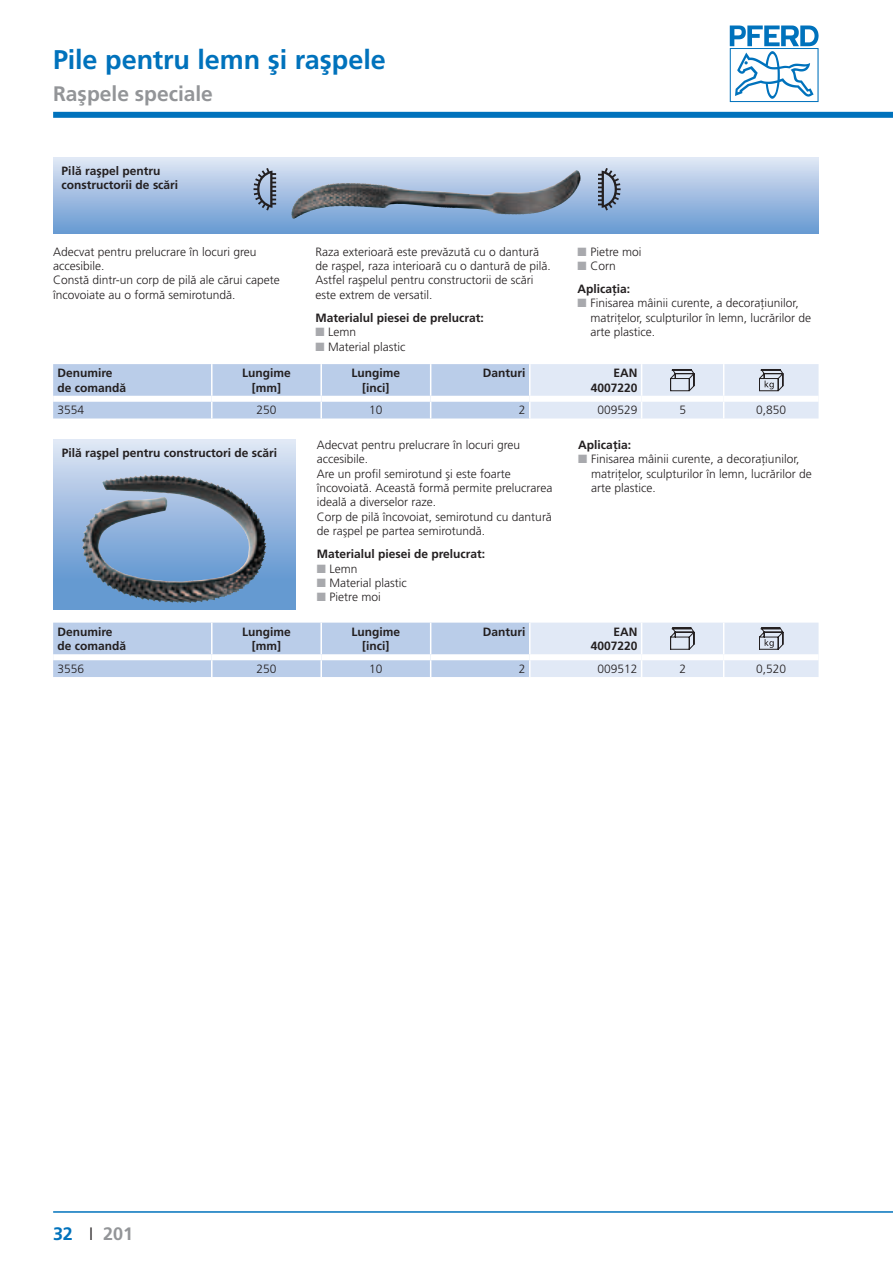
<style>
.page{position:relative;width:893px;height:1263px;background:#fff}
.page>*{position:absolute;margin:0;border:0;box-sizing:border-box;transform-origin:0 0}
.t1{font:700 27px "Frutiger LT Pro";letter-spacing:-.005em;color:#0072bc}
.t2{font:700 21px "Frutiger LT Pro";color:#939598}
.t3{font:700 18px "Frutiger";color:#939598}
.t4{font:300 12px/14.4px "Frutiger LT Pro";color:#231f20}
.t5{font:700 12px/14.4px "Frutiger LT Pro";color:#231f20}
.s1{color:#a8a9ad}
.s2{font-weight:300}
.s3{font-family:"Frutiger LT Pro";color:#0072bc}
.s4{font-weight:300;color:#231f20}
</style>
<div class="page">
<svg style="left:730px;top:26px;width:89px;height:76px"></svg>
<div style="left:53px;top:112px;width:840px;height:6px;background:#0072bc"></div>
<hr style="left:53px;top:1211px;width:840px;height:2px;background:#0072bc">
<svg style="left:53px;top:364px;width:766px;height:54px;background:#cddaed"></svg>
<svg style="left:53px;top:157px;width:766px;height:77px;background:#9cb6d6"></svg>
<img style="left:546px;top:170px;width:30px;height:18px">
<svg style="left:598px;top:168px;width:23px;height:42px"></svg>
<svg style="left:254px;top:168px;width:22px;height:42px"></svg>
<svg style="left:53px;top:440px;width:243px;height:170px;background:#8ba6c6"></svg>
<img style="left:102px;top:474px;width:109px;height:30px">
<svg style="left:53px;top:623px;width:766px;height:54px;background:#cddaed"></svg>
<h1 class="t1" style="left:53px;top:44px;width:334px">Pile pentru lemn şi raşpele</h1>
<h2 class="t2" style="left:53px;top:81px;width:161px">Raşpele speciale</h2>
<p class="t5" style="left:62px;top:164px;width:118px">Pilă raşpel pentru constructorii de scări</p>
<p class="t4" style="left:53px;top:244px;width:228px">Adecvat pentru prelucrare în locuri greu accesibile.<br>Constă dintr-un corp de pilă ale cărui capete încovoiate au o formă semirotundă.</p>
<p class="t4" style="left:315px;top:244px;width:237px">Raza exterioară este prevăzută cu o dantură de raşpel, raza interioară cu o dantură de pilă.<br>Astfel raşpelul pentru constructorii de scări este extrem de versatil.</p>
<p class="t5" style="left:315px;top:310px;width:170px">Materialul piesei de prelucrat:</p>
<p class="t4" style="left:315px;top:325px;width:42px"><span class="s1">■</span> Lemn</p>
<p class="t4" style="left:315px;top:339px;width:92px"><span class="s1">■</span> Material plastic</p>
<p class="t4" style="left:578px;top:244px;width:65px"><span class="s1">■</span> Pietre moi</p>
<p class="t5" style="left:578px;top:254px;width:54px;line-height:23px"><span class="s1">■</span> <span class="s2">Corn<br></span>Aplicaţia:</p>
<p class="t4" style="left:590px;top:296px;width:222px;text-indent:-13px"><span class="s1">■</span> Finisarea mâinii curente, a decoraţiunilor, matriţelor, sculpturilor în lemn, lucrărilor de arte plastice.</p>
<p class="t5" style="left:57px;top:366px;width:70px">Denumire de comandă</p>
<p class="t5" style="left:242px;top:366px;width:50px;text-align:center">Lungime [mm]</p>
<p class="t5" style="left:352px;top:366px;width:50px;text-align:center">Lungime [inci]</p>
<p class="t5" style="left:483px;top:366px;width:44px">Danturi</p>
<p class="t5" style="left:591px;top:366px;width:48px;text-align:right">EAN<br>4007220</p>
<p class="t4" style="left:57px;top:403px;width:28px">3554</p>
<p class="t4" style="left:256px;top:403px;width:22px">250</p>
<p class="t4" style="left:369px;top:403px;width:15px">10</p>
<p class="t4" style="left:519px;top:403px;width:8px">2</p>
<p class="t4" style="left:597px;top:403px;width:42px">009529</p>
<p class="t4" style="left:679px;top:403px;width:8px">5</p>
<p class="t4" style="left:756px;top:403px;width:32px">0,850</p>
<p class="t5" style="left:62px;top:446px;width:217px">Pilă raşpel pentru constructori de scări</p>
<p class="t4" style="left:317px;top:437px;width:237px">Adecvat pentru prelucrare în locuri greu accesibile.<br>Are un profil semirotund şi este foarte încovoiată. Această formă permite prelucrarea ideală a diverselor raze.<br>Corp de pilă încovoiat, semirotund cu dantură de raşpel pe partea semirotundă.</p>
<p class="t5" style="left:317px;top:547px;width:170px">Materialul piesei de prelucrat:</p>
<p class="t4" style="left:317px;top:561px;width:42px"><span class="s1">■</span> Lemn</p>
<p class="t4" style="left:317px;top:576px;width:92px"><span class="s1">■</span> Material plastic</p>
<p class="t4" style="left:317px;top:590px;width:65px"><span class="s1">■</span> Pietre moi</p>
<p class="t5" style="left:578px;top:437px;width:54px">Aplicaţia:</p>
<p class="t4" style="left:591px;top:452px;width:222px;text-indent:-13px"><span class="s1">■</span> Finisarea mâinii curente, a decoraţiunilor, matriţelor, sculpturilor în lemn, lucrărilor de arte plastice.</p>
<p class="t5" style="left:57px;top:624px;width:70px">Denumire de comandă</p>
<p class="t5" style="left:242px;top:624px;width:50px;text-align:center">Lungime [mm]</p>
<p class="t5" style="left:352px;top:624px;width:50px;text-align:center">Lungime [inci]</p>
<p class="t5" style="left:483px;top:624px;width:44px">Danturi</p>
<p class="t5" style="left:591px;top:624px;width:48px;text-align:right">EAN<br>4007220</p>
<p class="t4" style="left:57px;top:661px;width:28px">3556</p>
<p class="t4" style="left:256px;top:661px;width:22px">250</p>
<p class="t4" style="left:369px;top:661px;width:15px">10</p>
<p class="t4" style="left:519px;top:661px;width:8px">2</p>
<p class="t4" style="left:597px;top:661px;width:42px">009512</p>
<p class="t4" style="left:679px;top:661px;width:8px">2</p>
<p class="t4" style="left:756px;top:661px;width:32px">0,520</p>
<h3 class="t3" style="left:53px;top:1223px;width:82px"><span class="s3">32</span> <span class="s4">I</span> 201</h3>
</div>
